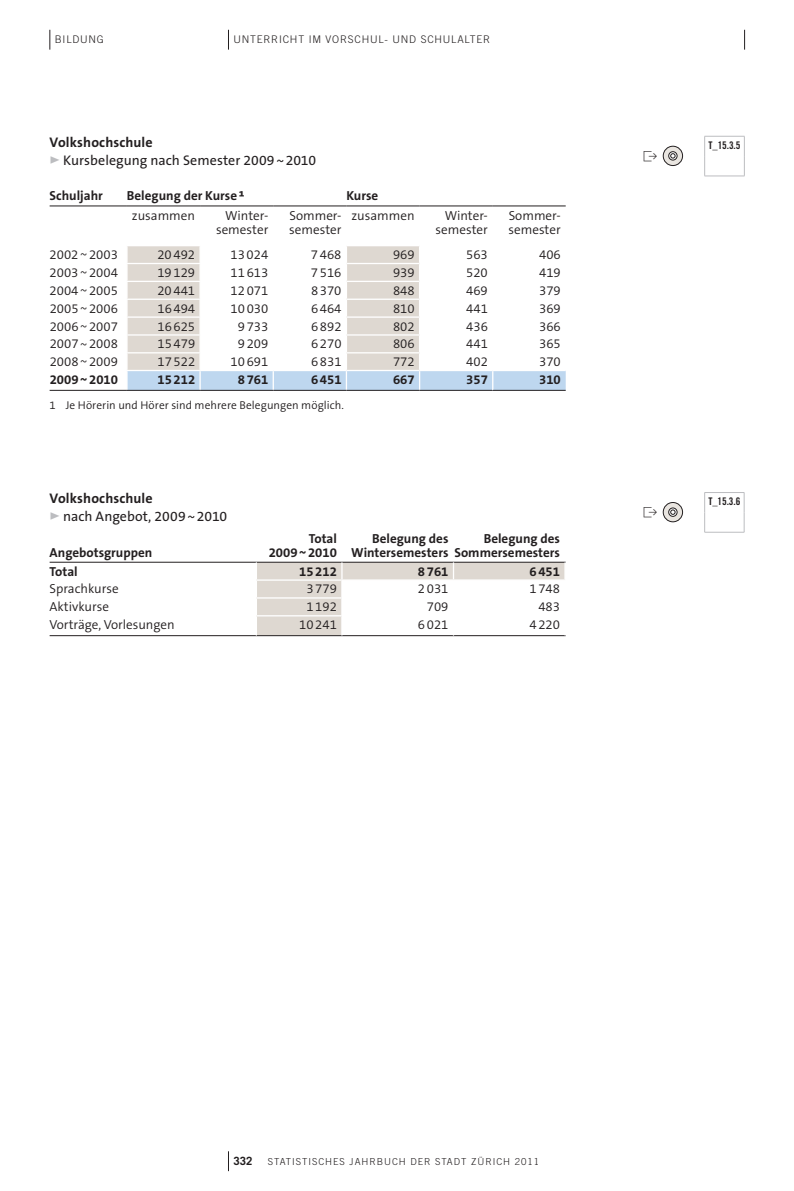
<style>
.page{position:relative;width:794px;height:1191px;background:#fff}
.page>*{position:absolute;margin:0;border:0;box-sizing:border-box;transform-origin:0 0}
.t1{font:14px "The Sans OT5 Plain";letter-spacing:.005em;color:#231f20}
.t2{font:700 14px "The Sans OT7";letter-spacing:.01em;color:#231f20}
.t3{font:300 13.12px/14px "The Sans OT4";color:#231f20;text-align:right}
.t4{font:700 13.12px/14px "The Sans OT7";color:#231f20;text-align:right}
.t5{font:300 11.38px "The Sans OT4";letter-spacing:.01em;color:#231f20}
.t6{font:700 11.38px "Trade Gothic LT Std";color:#231f20}
.t7{font:300 10.5px "Trade Gothic LT Std";letter-spacing:.075em;color:#231f20}
.t8{font:10.5px "Trade Gothic LT Std Bd Cn 20";color:#231f20}
.t9{font:300 9.62px "Trade Gothic LT Std";letter-spacing:.1em;color:#231f20}
.s1{font-family:"The Sans OT7";font-weight:700;font-size:17.5px;color:#bcbdc0}
</style>
<div class="page">
<svg style="left:228px;top:1151px;width:1px;height:20px"></svg>
<svg style="left:50px;top:30px;width:1px;height:20px"></svg>
<svg style="left:228px;top:30px;width:1px;height:20px"></svg>
<svg style="left:744px;top:30px;width:1px;height:20px"></svg>
<hr style="left:50px;top:390px;width:77px;height:1px;background:#231f20">
<hr style="left:127px;top:390px;width:73px;height:1px;background:#231f20">
<hr style="left:200px;top:390px;width:73px;height:1px;background:#231f20">
<hr style="left:273px;top:390px;width:73px;height:1px;background:#231f20">
<hr style="left:346px;top:390px;width:73px;height:1px;background:#231f20">
<hr style="left:419px;top:390px;width:74px;height:1px;background:#231f20">
<svg style="left:126px;top:246px;width:440px;height:144px"></svg>
<hr style="left:493px;top:390px;width:73px;height:1px;background:#231f20">
<hr style="left:50px;top:206px;width:77px;height:1px;background:#231f20">
<hr style="left:127px;top:206px;width:73px;height:1px;background:#231f20">
<hr style="left:200px;top:206px;width:73px;height:1px;background:#231f20">
<hr style="left:273px;top:206px;width:73px;height:1px;background:#231f20">
<hr style="left:346px;top:206px;width:73px;height:1px;background:#231f20">
<hr style="left:419px;top:206px;width:74px;height:1px;background:#231f20">
<hr style="left:493px;top:206px;width:73px;height:1px;background:#231f20">
<hr style="left:50px;top:263px;width:77px;height:1px;background:#fff">
<hr style="left:50px;top:281px;width:77px;height:1px;background:#fff">
<hr style="left:50px;top:298px;width:77px;height:2px;background:#fff">
<hr style="left:50px;top:316px;width:77px;height:2px;background:#fff">
<hr style="left:50px;top:334px;width:77px;height:2px;background:#fff">
<hr style="left:50px;top:352px;width:77px;height:1px;background:#fff">
<hr style="left:50px;top:370px;width:77px;height:1px;background:#fff">
<hr style="left:704px;top:136px;width:40px;height:1px;background:#bcbdc0">
<svg style="left:704px;top:136px;width:1px;height:40px"></svg>
<svg style="left:744px;top:136px;width:1px;height:40px"></svg>
<hr style="left:704px;top:176px;width:40px;height:1px;background:#bcbdc0">
<svg style="left:663px;top:146px;width:19px;height:19px"></svg>
<div style="left:663px;top:146px;width:20px;height:20px;border:1px solid #231f20;border-radius:50%"></div>
<div style="left:668px;top:151px;width:9px;height:9px;border:1px solid #231f20;border-radius:50%"></div>
<svg style="left:670px;top:153px;width:5px;height:5px"></svg>
<hr style="left:704px;top:492px;width:40px;height:1px;background:#bcbdc0">
<svg style="left:704px;top:493px;width:1px;height:39px"></svg>
<svg style="left:744px;top:493px;width:1px;height:39px"></svg>
<hr style="left:704px;top:532px;width:40px;height:1px;background:#bcbdc0">
<svg style="left:663px;top:502px;width:19px;height:20px"></svg>
<div style="left:663px;top:502px;width:20px;height:20px;border:1px solid #231f20;border-radius:50%"></div>
<div style="left:668px;top:508px;width:9px;height:8px;border:1px solid #231f20;border-radius:50%"></div>
<svg style="left:670px;top:509px;width:5px;height:5px"></svg>
<hr style="left:50px;top:635px;width:206px;height:1px;background:#231f20">
<hr style="left:256px;top:635px;width:86px;height:1px;background:#231f20">
<hr style="left:342px;top:635px;width:111px;height:1px;background:#231f20">
<hr style="left:453px;top:635px;width:113px;height:1px;background:#231f20">
<hr style="left:50px;top:562px;width:206px;height:1px;background:#231f20">
<svg style="left:256px;top:562px;width:310px;height:73px"></svg>
<p class="t7" style="left:55px;top:33px;width:42px">BILDUNG</p>
<p class="t7" style="left:233px;top:33px;width:258px">UNTERRICHT IM VORSCHUL- UN D SCHULALTER</p>
<p class="t2" style="left:50px;top:133px;width:105px">Volkshochschule</p>
<p class="t1" style="left:50px;top:151px;width:268px"><span class="s1">▹</span> Kursbelegung nach Semester 2009~2010</p>
<p class="t4" style="left:50px;top:189px;width:55px">Schuljahr</p>
<p class="t4" style="left:127px;top:189px;width:112px">Belegung der Kurse</p>
<p class="t4" style="left:346px;top:189px;width:33px">Kurse</p>
<p class="t3" style="left:132px;top:208px;width:65px">zusammen</p>
<p class="t3" style="left:216px;top:208px;width:54px">Winter&shy;semester</p>
<p class="t3" style="left:289px;top:208px;width:54px;text-align:left">Sommer&shy;semester</p>
<p class="t3" style="left:351px;top:208px;width:65px">zusammen</p>
<p class="t3" style="left:435px;top:208px;width:54px">Winter&shy;semester</p>
<p class="t3" style="left:508px;top:208px;width:54px;text-align:left">Sommer&shy;semester</p>
<p class="t3" style="left:50px;top:248px;width:70px">2002~2003</p>
<p class="t3" style="left:157px;top:248px;width:39px">20492</p>
<p class="t3" style="left:230px;top:248px;width:39px">13024</p>
<p class="t3" style="left:311px;top:248px;width:32px">7468</p>
<p class="t3" style="left:393px;top:248px;width:23px">969</p>
<p class="t3" style="left:466px;top:248px;width:23px">563</p>
<p class="t3" style="left:539px;top:248px;width:23px">406</p>
<p class="t3" style="left:50px;top:265px;width:70px">2003~2004</p>
<p class="t3" style="left:157px;top:265px;width:39px">19129</p>
<p class="t3" style="left:231px;top:265px;width:39px">11613</p>
<p class="t3" style="left:311px;top:265px;width:32px">7516</p>
<p class="t3" style="left:393px;top:265px;width:23px">939</p>
<p class="t3" style="left:466px;top:265px;width:23px">520</p>
<p class="t3" style="left:539px;top:265px;width:23px">419</p>
<p class="t3" style="left:50px;top:283px;width:70px">2004~2005</p>
<p class="t3" style="left:157px;top:283px;width:39px">20441</p>
<p class="t3" style="left:231px;top:283px;width:39px">12071</p>
<p class="t3" style="left:311px;top:283px;width:32px">8370</p>
<p class="t3" style="left:393px;top:283px;width:23px">848</p>
<p class="t3" style="left:466px;top:283px;width:23px">469</p>
<p class="t3" style="left:539px;top:283px;width:23px">379</p>
<p class="t3" style="left:50px;top:301px;width:70px">2005~2006</p>
<p class="t3" style="left:157px;top:301px;width:39px">16494</p>
<p class="t3" style="left:231px;top:301px;width:39px">10030</p>
<p class="t3" style="left:311px;top:301px;width:32px">6464</p>
<p class="t3" style="left:393px;top:301px;width:23px">810</p>
<p class="t3" style="left:466px;top:301px;width:23px">441</p>
<p class="t3" style="left:539px;top:301px;width:23px">369</p>
<p class="t3" style="left:50px;top:319px;width:70px">2006~2007</p>
<p class="t3" style="left:157px;top:319px;width:39px">16625</p>
<p class="t3" style="left:238px;top:319px;width:32px">9733</p>
<p class="t3" style="left:311px;top:319px;width:32px">6892</p>
<p class="t3" style="left:393px;top:319px;width:23px">802</p>
<p class="t3" style="left:466px;top:319px;width:23px">436</p>
<p class="t3" style="left:539px;top:319px;width:23px">366</p>
<p class="t3" style="left:50px;top:337px;width:70px">2007~2008</p>
<p class="t3" style="left:157px;top:337px;width:39px">15479</p>
<p class="t3" style="left:238px;top:337px;width:32px">9209</p>
<p class="t3" style="left:311px;top:337px;width:32px">6270</p>
<p class="t3" style="left:393px;top:337px;width:23px">806</p>
<p class="t3" style="left:466px;top:337px;width:23px">441</p>
<p class="t3" style="left:539px;top:337px;width:23px">365</p>
<p class="t3" style="left:50px;top:355px;width:70px">2008~2009</p>
<p class="t3" style="left:157px;top:355px;width:39px">17522</p>
<p class="t3" style="left:231px;top:355px;width:39px">10691</p>
<p class="t3" style="left:311px;top:355px;width:32px">6831</p>
<p class="t3" style="left:393px;top:355px;width:23px">772</p>
<p class="t3" style="left:466px;top:355px;width:23px">402</p>
<p class="t3" style="left:539px;top:355px;width:23px">370</p>
<p class="t4" style="left:50px;top:372px;width:70px">2009~2010</p>
<p class="t4" style="left:157px;top:372px;width:39px">15212</p>
<p class="t4" style="left:238px;top:372px;width:32px">8761</p>
<p class="t4" style="left:311px;top:372px;width:32px">6451</p>
<p class="t4" style="left:393px;top:372px;width:23px">667</p>
<p class="t4" style="left:466px;top:372px;width:23px">357</p>
<p class="t4" style="left:539px;top:372px;width:23px">310</p>
<p class="t5" style="left:50px;top:398px;width:296px">1 Je Hörerin und Hörer sind mehrere Belegungen möglich.</p>
<p class="t2" style="left:50px;top:489px;width:105px">Volkshochschule</p>
<p class="t1" style="left:50px;top:507px;width:179px"><span class="s1">▹</span> nach Angebot, 2009~2010</p>
<p class="t4" style="left:50px;top:545px;width:104px">Angebotsgruppen</p>
<p class="t4" style="left:269px;top:531px;width:70px">Total<br>2009~2010</p>
<p class="t4" style="left:351px;top:531px;width:99px">Belegung des<br>Wintersemesters</p>
<p class="t4" style="left:454px;top:531px;width:107px">Belegung des<br>Sommersemesters</p>
<p class="t4" style="left:50px;top:564px;width:30px">Total</p>
<p class="t4" style="left:299px;top:564px;width:39px">15212</p>
<p class="t4" style="left:418px;top:564px;width:32px">8761</p>
<p class="t4" style="left:529px;top:564px;width:32px">6451</p>
<p class="t3" style="left:50px;top:582px;width:71px">Sprachkurse</p>
<p class="t3" style="left:306px;top:582px;width:32px">3779</p>
<p class="t3" style="left:418px;top:582px;width:32px">2031</p>
<p class="t3" style="left:529px;top:582px;width:32px">1748</p>
<p class="t3" style="left:50px;top:600px;width:61px">Aktivkurse</p>
<p class="t3" style="left:306px;top:600px;width:32px">1192</p>
<p class="t3" style="left:427px;top:600px;width:23px">709</p>
<p class="t3" style="left:538px;top:600px;width:23px">483</p>
<p class="t3" style="left:50px;top:618px;width:127px">Vorträge, Vorlesungen</p>
<p class="t3" style="left:299px;top:618px;width:39px">10241</p>
<p class="t3" style="left:418px;top:618px;width:32px">6021</p>
<p class="t3" style="left:529px;top:618px;width:32px">4220</p>
<p class="t8" style="left:708px;top:139px;width:33px">T_15.3.5</p>
<p class="t8" style="left:708px;top:495px;width:33px">T_15.3.6</p>
<p class="t6" style="left:233px;top:1153px;width:20px">332</p>
<p class="t9" style="left:268px;top:1155px;width:273px">STATISTISCHES JAHRBUCH DER STADT ZÜRICH 2011</p>
</div>
